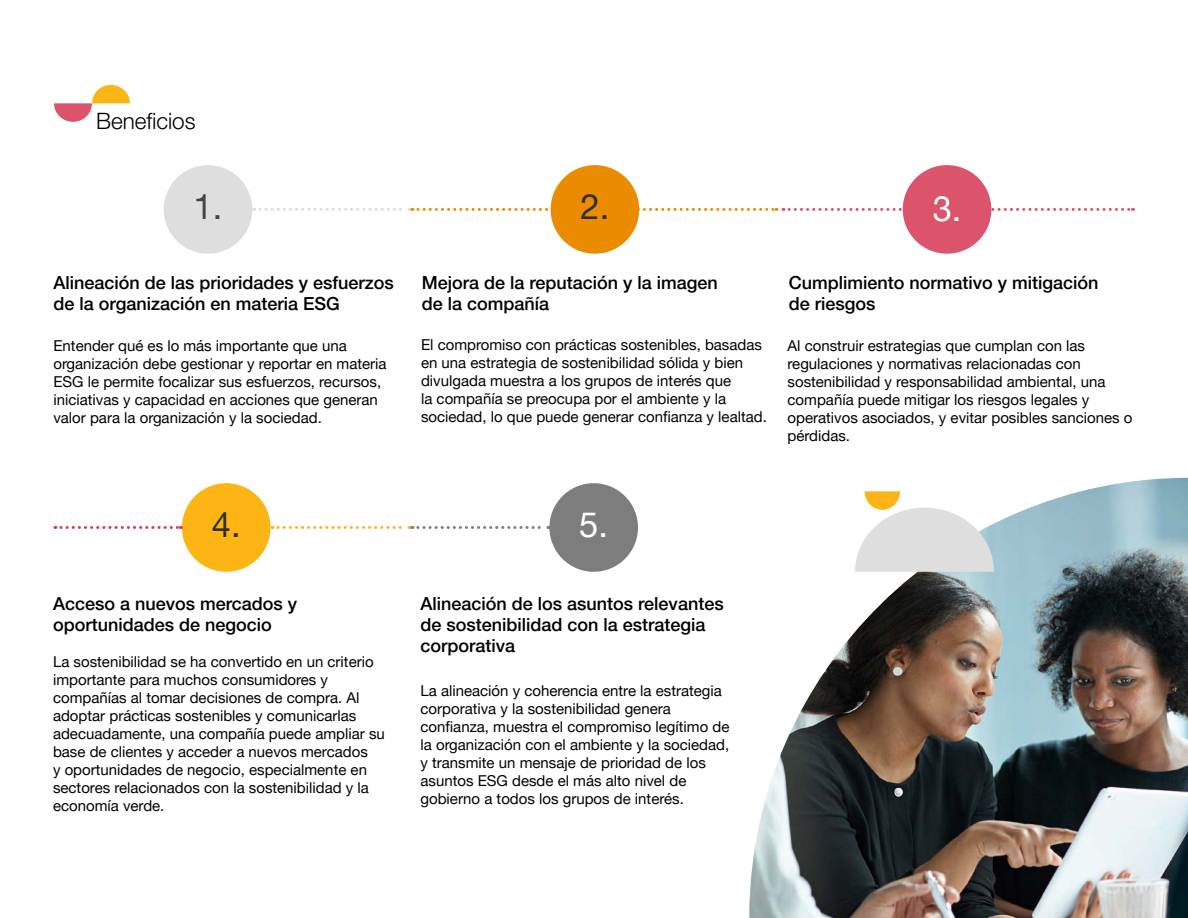
<style>
.page{position:relative;width:1188px;height:918px;background:#fff}
.page>*{position:absolute;margin:0;border:0;box-sizing:border-box;transform-origin:0 0}
.t1{font:34.5px "Helvetica Neue LT Pro";color:#2e2e2e}
.t2{font:34.5px "Helvetica Neue LT Pro";color:#fff}
.t3{font:34.5px "Helvetica Neue LT Pro";color:#454547}
.t4{font:300 22.5px "Helvetica Neue LT Pro";color:#000}
.t5{font:500 18px/21px "Helvetica Neue LT Pro";color:#000}
.t6{font:15px/18px "Helvetica Neue LT Pro";color:#000}
</style>
<div class="page">
<svg style="left:54px;top:85px;width:76px;height:37px"></svg>
<div style="left:164px;top:165px;width:88px;height:89px;background:#dedede;border-radius:50%"></div>
<div style="left:551px;top:165px;width:88px;height:89px;background:#eb8c00;border-radius:50%"></div>
<div style="left:903px;top:165px;width:88px;height:89px;background:#db546b;border-radius:50%"></div>
<div style="left:182px;top:483px;width:89px;height:89px;background:#fcb514;border-radius:50%"></div>
<div style="left:549px;top:483px;width:89px;height:89px;background:#7d7d7d;border-radius:50%"></div>
<svg style="left:254px;top:208px;width:523px;height:3px"></svg>
<svg style="left:783px;top:208px;width:350px;height:3px"></svg>
<svg style="left:55px;top:526px;width:126px;height:3px"></svg>
<svg style="left:272px;top:526px;width:277px;height:3px"></svg>
<img style="left:749px;top:478px;width:439px;height:440px">
<svg style="left:855px;top:491px;width:139px;height:81px"></svg>
<h2 class="t4" style="left:96px;top:107px;width:101px">Beneficios</h2>
<h1 class="t3" style="left:194px;top:185px;width:30px">1.</h1>
<h1 class="t1" style="left:581px;top:185px;width:30px">2.</h1>
<h1 class="t2" style="left:933px;top:187px;width:30px">3.</h1>
<p class="t5" style="left:53px;top:272px;width:342px">Alineación de las prioridades y esfuerzos de la organización en materia ESG</p>
<p class="t6" style="left:53px;top:336px;width:335px">Entender qué es lo más importante que una organización debe gestionar y reportar en materia ESG le permite focalizar sus esfuerzos, recursos, iniciativas y capacidad en acciones que generan valor para la organización y la sociedad.</p>
<p class="t5" style="left:422px;top:272px;width:298px">Mejora de la reputación y la imagen de la compañía</p>
<p class="t5" style="left:789px;top:272px;width:311px">Cumplimiento normativo y mitigación de riesgos</p>
<p class="t6" style="left:421px;top:335px;width:347px">El compromiso con prácticas sostenibles, basadas en una estrategia de sostenibilidad sólida y bien divulgada muestra a los grupos de interés que<br>la compañía se preocupa por el ambiente y la sociedad, lo que puede generar confianza y lealtad.</p>
<p class="t6" style="left:788px;top:336px;width:346px">Al construir estrategias que cumplan con las regulaciones y normativas relacionadas con sostenibilidad y responsabilidad ambiental, una compañía puede mitigar los riesgos legales y operativos asociados, y evitar posibles sanciones o pérdidas.</p>
<h1 class="t1" style="left:212px;top:504px;width:30px">4.</h1>
<h1 class="t2" style="left:579px;top:504px;width:30px">5.</h1>
<p class="t5" style="left:53px;top:593px;width:246px">Acceso a nuevos mercados y oportunidades de negocio</p>
<p class="t5" style="left:421px;top:593px;width:305px">Alineación de los asuntos relevantes de sostenibilidad con la estrategia corporativa</p>
<p class="t6" style="left:53px;top:652px;width:333px">La sostenibilidad se ha convertido en un criterio importante para muchos consumidores y compañías al tomar decisiones de compra. Al adoptar prácticas sostenibles y comunicarlas adecuadamente, una compañía puede ampliar su base de clientes y acceder a nuevos mercados<br>y oportunidades de negocio, especialmente en sectores relacionados con la sostenibilidad y la economía verde.</p>
<p class="t6" style="left:421px;top:682px;width:310px">La alineación y coherencia entre la estrategia corporativa y la sostenibilidad genera confianza, muestra el compromiso legítimo de la organización con el ambiente y la sociedad, y transmite un mensaje de prioridad de los asuntos ESG desde el más alto nivel de gobierno a todos los grupos de interés.</p>
</div>
